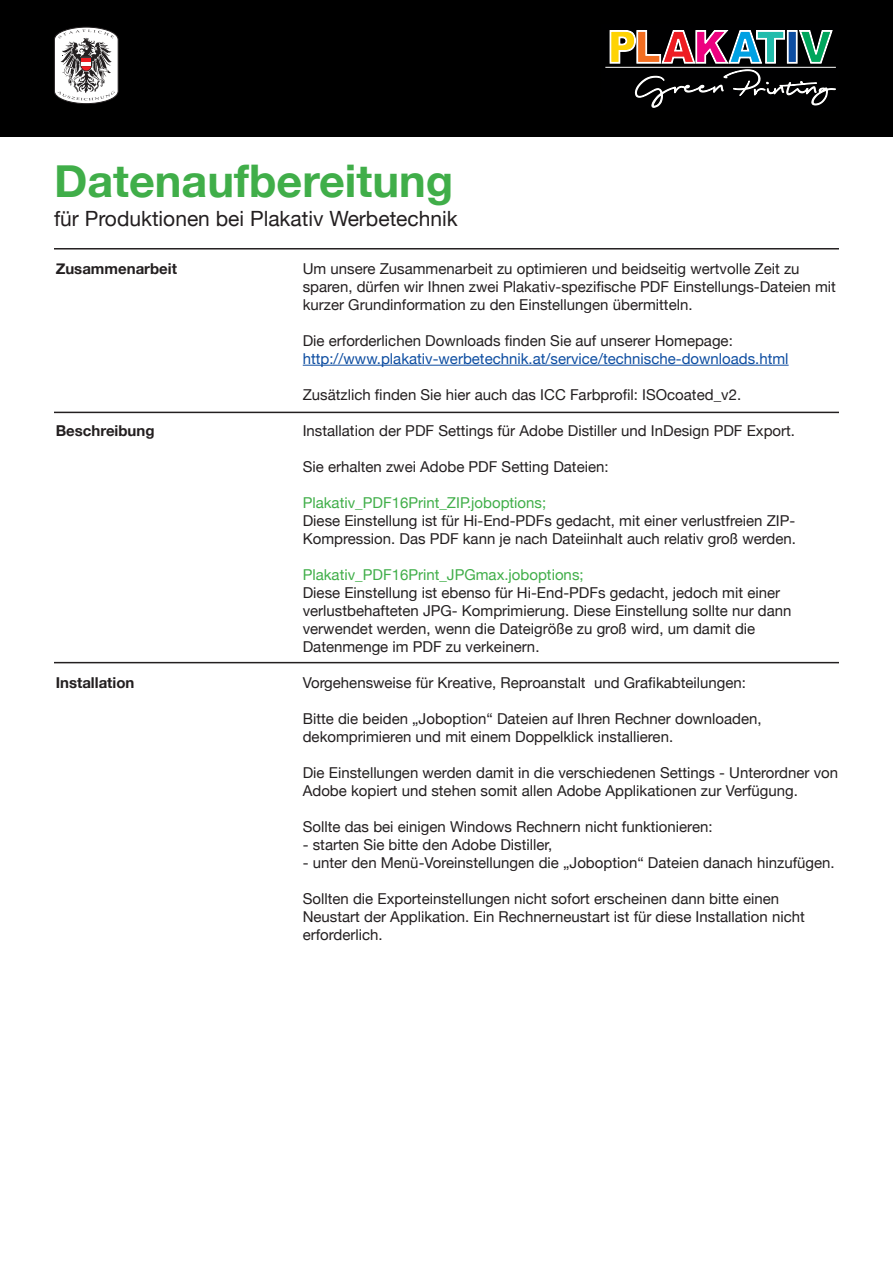
<style>
.page{position:relative;width:893px;height:1263px;background:#fff}
.page>*{position:absolute;margin:0;border:0;box-sizing:border-box;transform-origin:0 0}
.t1{font:700 45px "Helvetica Neue";color:#40ae49}
.t2{font:21px "Helvetica Neue";color:#231f20}
.t3{font:15px/18px "Helvetica Neue";color:#231f20}
.t4{font:15px "Helvetica Neue";color:#40ae49}
.t5{font:15px "Helvetica Neue";color:#0d4da1}
.t6{font:700 15px "Helvetica Neue";color:#231f20}
</style>
<div class="page">
<hr style="left:303px;top:365px;width:486px;height:1px;background:#0d4da1">
<div style="left:0;top:0;width:893px;height:136px;background:#000"></div>
<svg style="left:54px;top:26px;width:65px;height:78px;background:#ada9aa"></svg>
<svg style="left:609px;top:30px;width:227px;height:78px"></svg>
<hr style="left:605px;top:67px;width:231px;height:1px;background:#fff">
<hr style="left:54px;top:412px;width:785px;height:1px;background:#231f20">
<hr style="left:54px;top:248px;width:785px;height:1px;background:#231f20">
<hr style="left:54px;top:662px;width:785px;height:1px;background:#231f20">
<h1 class="t1" style="left:54px;top:146px;width:401px">Datenaufbereitung</h1>
<h2 class="t2" style="left:54px;top:203px;width:405px">für Produktionen bei Plakativ Werbetechnik</h2>
<p class="t6" style="left:56px;top:257px;width:123px">Zusammenarbeit</p>
<p class="t6" style="left:56px;top:419px;width:100px">Beschreibung</p>
<p class="t6" style="left:56px;top:671px;width:80px">Installation</p>
<p class="t3" style="left:303px;top:260px;width:535px">Um unsere Zusammenarbeit zu optimieren und beidseitig wertvolle Zeit zu sparen, dürfen wir Ihnen zwei Plakativ-spezifische PDF Einstellungs-Dateien mit kurzer Grundinformation zu den Einstellungen übermitteln.</p>
<p class="t3" style="left:303px;top:332px;width:432px">Die erforderlichen Downloads finden Sie auf unserer Homepage:</p>
<p class="t5" style="left:303px;top:347px;width:487px">http://www.plakativ-werbetechnik.at/service/technische-downloads.html</p>
<p class="t3" style="left:303px;top:386px;width:440px">Zusätzlich finden Sie hier auch das ICC Farbprofil: ISOcoated_v2.</p>
<p class="t3" style="left:303px;top:422px;width:494px">Installation der PDF Settings für Adobe Distiller und InDesign PDF Export.</p>
<p class="t3" style="left:303px;top:458px;width:307px">Sie erhalten zwei Adobe PDF Setting Dateien:</p>
<p class="t4" style="left:303px;top:491px;width:245px">Plakativ_PDF16Print_ZIP.joboptions;</p>
<p class="t3" style="left:303px;top:512px;width:495px">Diese Einstellung ist für Hi-End-PDFs gedacht, mit einer verlustfreien ZIP-<br>Kompression. Das PDF kann je nach Dateiinhalt auch relativ groß werden.</p>
<p class="t4" style="left:303px;top:563px;width:282px">Plakativ_PDF16Print_JPGmax.joboptions;</p>
<p class="t3" style="left:303px;top:584px;width:490px">Diese Einstellung ist ebenso für Hi-End-PDFs gedacht, jedoch mit einer verlustbehafteten JPG- Komprimierung. Diese Einstellung sollte nur dann verwendet werden, wenn die Dateigröße zu groß wird, um damit die Datenmenge im PDF zu verkeinern.</p>
<p class="t3" style="left:303px;top:674px;width:445px">Vorgehensweise für Kreative, Reproanstalt und Grafikabteilungen:</p>
<p class="t3" style="left:303px;top:710px;width:460px">Bitte die beiden „Joboption“ Dateien auf Ihren Rechner downloaden, dekomprimieren und mit einem Doppelklick installieren.</p>
<p class="t3" style="left:303px;top:764px;width:537px">Die Einstellungen werden damit in die verschiedenen Settings - Unterordner von<br>Adobe kopiert und stehen somit allen Adobe Applikationen zur Verfügung.</p>
<p class="t3" style="left:303px;top:818px;width:411px">Sollte das bei einigen Windows Rechnern nicht funktionieren:</p>
<p class="t3" style="left:303px;top:836px;width:251px">- starten Sie bitte den Adobe Distiller,</p>
<p class="t3" style="left:303px;top:854px;width:533px">- unter den Menü-Voreinstellungen die „Joboption“ Dateien danach hinzufügen.</p>
<p class="t3" style="left:303px;top:890px;width:504px">Sollten die Exporteinstellungen nicht sofort erscheinen dann bitte einen<br>Neustart der Applikation. Ein Rechnerneustart ist für diese Installation nicht erforderlich.</p>
</div>
